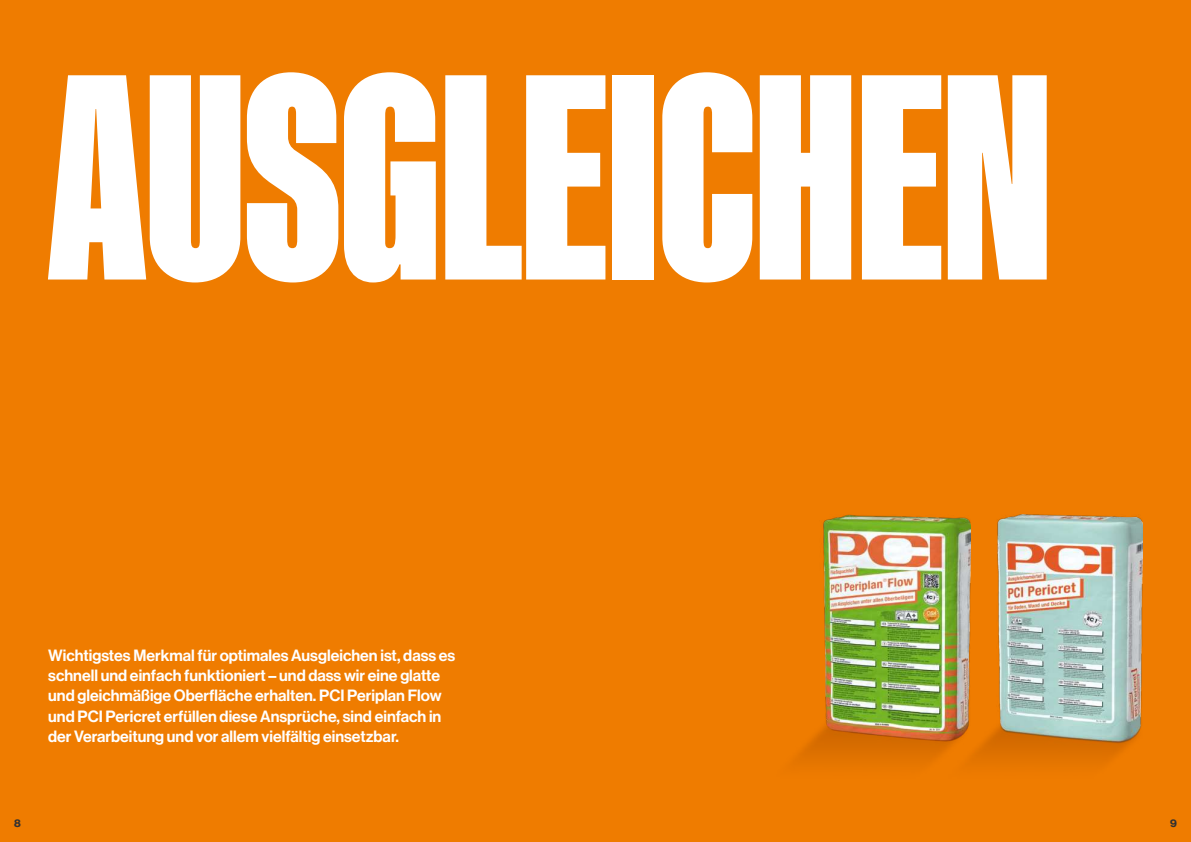
<style>
.page{position:relative;width:1191px;height:842px;background:#ef7c00}
.page>*{position:absolute;margin:0;border:0;box-sizing:border-box;transform-origin:0 0}
.t1{font:900 296px "Kaneda Gothic";color:#fff}
.t2{font:16px/20.4px "N Haas Grotesk DS Pro 65 Md";color:#fff}
.t3{font:11px "N Haas Grotesk DS Pro 75 Bd";color:#313132}
</style>
<div class="page">
<img style="left:797px;top:514px;width:141px;height:249px">
<img style="left:938px;top:514px;width:204px;height:249px">
<h1 class="t1" style="left:48px;top:27px;width:1005px">AUSGLEICHEN</h1>
<p class="t2" style="left:48px;top:645px;width:409px">Wichtigstes Merkmal für optimales Ausgleichen ist, dass es schnell und einfach funktioniert – und dass wir eine glatte und gleichmäßige Oberfläche erhalten. PCI Periplan Flow und PCI Pericret erfüllen diese Ansprüche, sind einfach in der Verarbeitung und vor allem vielfältig einsetzbar.</p>
<p class="t3" style="left:14px;top:819px;width:8px">8</p>
<p class="t3" style="left:1170px;top:819px;width:8px">9</p>
</div>
